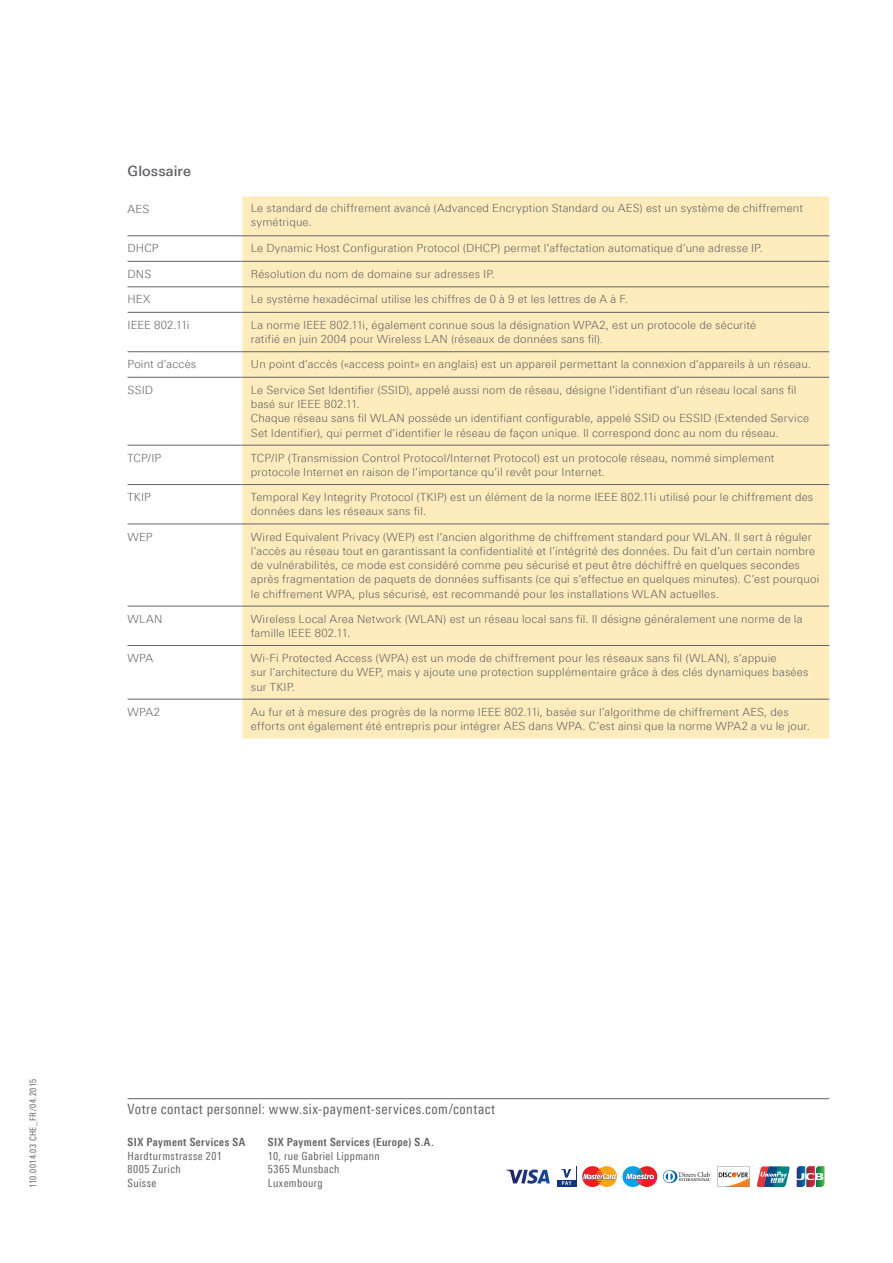
<style>
.page{position:relative;width:893px;height:1263px;background:#fff}
.page>*{position:absolute;margin:0;border:0;box-sizing:border-box;transform-origin:0 0}
.t1{font:14.25px "Linotype Univers 420 Cn";letter-spacing:.035em;color:#636366}
.t2{font:500 14.25px "Linotype Univers 530";letter-spacing:.005em;color:#636366}
.t3{font:300 11.25px/14.2px "Linotype Univers 330";letter-spacing:.015em;color:#636366}
.t4{font:11.25px/13.5px "Linotype Univers 420 Cn";letter-spacing:.04em;color:#636366}
.t5{font:700 11.25px "Linotype Univers 620 Cn";letter-spacing:.04em;color:#636366}
.t6{font:9px "Linotype Univers 420 Cn";letter-spacing:.04em;color:#636366}
</style>
<div class="page">
<div style="left:242px;top:196px;width:587px;height:542px;background:#feecbc"></div>
<hr style="left:128px;top:377px;width:114px;height:1px;background:#636366">
<hr style="left:242px;top:377px;width:587px;height:1px;background:#636366">
<hr style="left:128px;top:236px;width:114px;height:1px;background:#636366">
<hr style="left:242px;top:236px;width:587px;height:1px;background:#636366">
<hr style="left:128px;top:261px;width:114px;height:1px;background:#636366">
<hr style="left:242px;top:261px;width:587px;height:1px;background:#636366">
<hr style="left:128px;top:287px;width:114px;height:1px;background:#636366">
<hr style="left:242px;top:287px;width:587px;height:1px;background:#636366">
<hr style="left:128px;top:312px;width:114px;height:1px;background:#636366">
<hr style="left:242px;top:312px;width:587px;height:1px;background:#636366">
<hr style="left:128px;top:445px;width:114px;height:1px;background:#636366">
<hr style="left:242px;top:445px;width:587px;height:1px;background:#636366">
<hr style="left:128px;top:484px;width:114px;height:1px;background:#636366">
<hr style="left:242px;top:484px;width:587px;height:1px;background:#636366">
<hr style="left:128px;top:524px;width:114px;height:1px;background:#636366">
<hr style="left:242px;top:524px;width:587px;height:1px;background:#636366">
<hr style="left:128px;top:606px;width:114px;height:1px;background:#636366">
<hr style="left:242px;top:606px;width:587px;height:1px;background:#636366">
<hr style="left:128px;top:645px;width:114px;height:1px;background:#636366">
<hr style="left:242px;top:645px;width:587px;height:1px;background:#636366">
<hr style="left:128px;top:699px;width:114px;height:1px;background:#636366">
<hr style="left:242px;top:699px;width:587px;height:1px;background:#636366">
<hr style="left:128px;top:351px;width:114px;height:1px;background:#636366">
<hr style="left:242px;top:351px;width:587px;height:1px;background:#636366">
<hr style="left:128px;top:1098px;width:140px;height:1px;background:#636366">
<hr style="left:268px;top:1098px;width:561px;height:1px;background:#636366">
<svg style="left:757px;top:1166px;width:33px;height:21px"></svg>
<svg style="left:583px;top:1166px;width:34px;height:21px"></svg>
<svg style="left:797px;top:1166px;width:27px;height:21px"></svg>
<svg style="left:622px;top:1166px;width:21px;height:21px"></svg>
<svg style="left:626px;top:1166px;width:31px;height:21px"></svg>
<svg style="left:506px;top:1169px;width:44px;height:14px"></svg>
<div style="left:557px;top:1166px;width:19px;height:21px;background:#10347f"></div>
<div style="left:557px;top:1167px;width:19px;height:13px;background:#fff"></div>
<svg style="left:561px;top:1169px;width:11px;height:16px"></svg>
<svg style="left:663px;top:1170px;width:47px;height:13px"></svg>
<svg style="left:717px;top:1166px;width:33px;height:21px"></svg>
<p class="t2" style="left:128px;top:163px;width:65px">Glossaire</p>
<p class="t3" style="left:128px;top:202px;width:23px">AES</p>
<p class="t3" style="left:251px;top:201px;width:554px">Le standard de chiffrement avancé (Advanced Encryption Standard ou AES) est un système de chiffrement symétrique.</p>
<p class="t3" style="left:128px;top:241px;width:33px">DHCP</p>
<p class="t3" style="left:251px;top:241px;width:514px">Le Dynamic Host Configuration Protocol (DHCP) permet l’affectation automatique d’une adresse IP.</p>
<p class="t3" style="left:128px;top:267px;width:25px">DNS</p>
<p class="t3" style="left:251px;top:267px;width:246px">Résolution du nom de domaine sur adresses IP.</p>
<p class="t3" style="left:128px;top:292px;width:24px">HEX</p>
<p class="t3" style="left:251px;top:292px;width:379px">Le système hexadécimal utilise les chiffres de 0 à 9 et les lettres de A à F.</p>
<p class="t3" style="left:128px;top:318px;width:64px">IEEE 802.11i</p>
<p class="t3" style="left:251px;top:318px;width:507px">La norme IEEE 802.11i, également connue sous la désignation WPA2, est un protocole de sécurité ratifié en juin 2004 pour Wireless LAN (réseaux de données sans fil).</p>
<p class="t3" style="left:128px;top:357px;width:70px">Point d’accès</p>
<p class="t3" style="left:251px;top:357px;width:562px">Un point d’accès («access point» en anglais) est un appareil permettant la connexion d’appareils à un réseau.</p>
<p class="t3" style="left:128px;top:383px;width:27px">SSID</p>
<p class="t3" style="left:251px;top:383px;width:560px">Le Service Set Identifier (SSID), appelé aussi nom de réseau, désigne l’identifiant d’un réseau local sans fil basé sur IEEE 802.11.<br>Chaque réseau sans fil WLAN possède un identifiant configurable, appelé SSID ou ESSID (Extended Service Set Identifier), qui permet d’identifier le réseau de façon unique. Il correspond donc au nom du réseau.</p>
<p class="t3" style="left:128px;top:451px;width:35px">TCP/IP</p>
<p class="t3" style="left:251px;top:451px;width:525px">TCP/IP (Transmission Control Protocol/Internet Protocol) est un protocole réseau, nommé simplement protocole Internet en raison de l’importance qu’il revêt pour Internet.</p>
<p class="t3" style="left:128px;top:490px;width:25px">TKIP</p>
<p class="t3" style="left:251px;top:490px;width:564px">Temporal Key Integrity Protocol (TKIP) est un élément de la norme IEEE 802.11i utilisé pour le chiffrement des données dans les réseaux sans fil.</p>
<p class="t3" style="left:128px;top:529px;width:27px">WEP</p>
<p class="t3" style="left:251px;top:529px;width:570px">Wired Equivalent Privacy (WEP) est l’ancien algorithme de chiffrement standard pour WLAN. Il sert à réguler l’accès au réseau tout en garantissant la confidentialité et l’intégrité des données. Du fait d’un certain nombre de vulnérabilités, ce mode est considéré comme peu sécurisé et peut être déchiffré en quelques secondes après fragmentation de paquets de données suffisants (ce qui s’effectue en quelques minutes). C’est pourquoi le chiffrement WPA, plus sécurisé, est recommandé pour les installations WLAN actuelles.</p>
<p class="t3" style="left:128px;top:612px;width:36px">WLAN</p>
<p class="t3" style="left:251px;top:612px;width:553px">Wireless Local Area Network (WLAN) est un réseau local sans fil. Il désigne généralement une norme de la famille IEEE 802.11.</p>
<p class="t3" style="left:128px;top:651px;width:27px">WPA</p>
<p class="t3" style="left:251px;top:651px;width:559px">Wi-Fi Protected Access (WPA) est un mode de chiffrement pour les réseaux sans fil (WLAN), s’appuie<br>sur l’architecture du WEP, mais y ajoute une protection supplémentaire grâce à des clés dynamiques basées sur TKIP.</p>
<p class="t3" style="left:128px;top:705px;width:34px">WPA2</p>
<p class="t3" style="left:251px;top:705px;width:561px">Au fur et à mesure des progrès de la norme IEEE 802.11i, basée sur l’algorithme de chiffrement AES, des efforts ont également été entrepris pour intégrer AES dans WPA. C’est ainsi que la norme WPA2 a vu le jour.</p>
<p class="t6" style="left:28px;top:1188px;width:110px;rotate:-90deg">110.0014.03 CHE_FR/04.2015</p>
<p class="t1" style="left:128px;top:1101px;width:369px">Votre contact personnel: www.six-payment-services.com/contact</p>
<p class="t5" style="left:128px;top:1136px;width:119px">SIX Payment Services SA</p>
<p class="t4" style="left:128px;top:1149px;width:96px">Hardturmstrasse 201<br>8005 Zurich<br>Suisse</p>
<p class="t5" style="left:268px;top:1136px;width:167px">SIX Payment Services (Europe) S.A.</p>
<p class="t4" style="left:268px;top:1149px;width:114px">10, rue Gabriel Lippmann<br>5365 Munsbach<br>Luxembourg</p>
</div>
